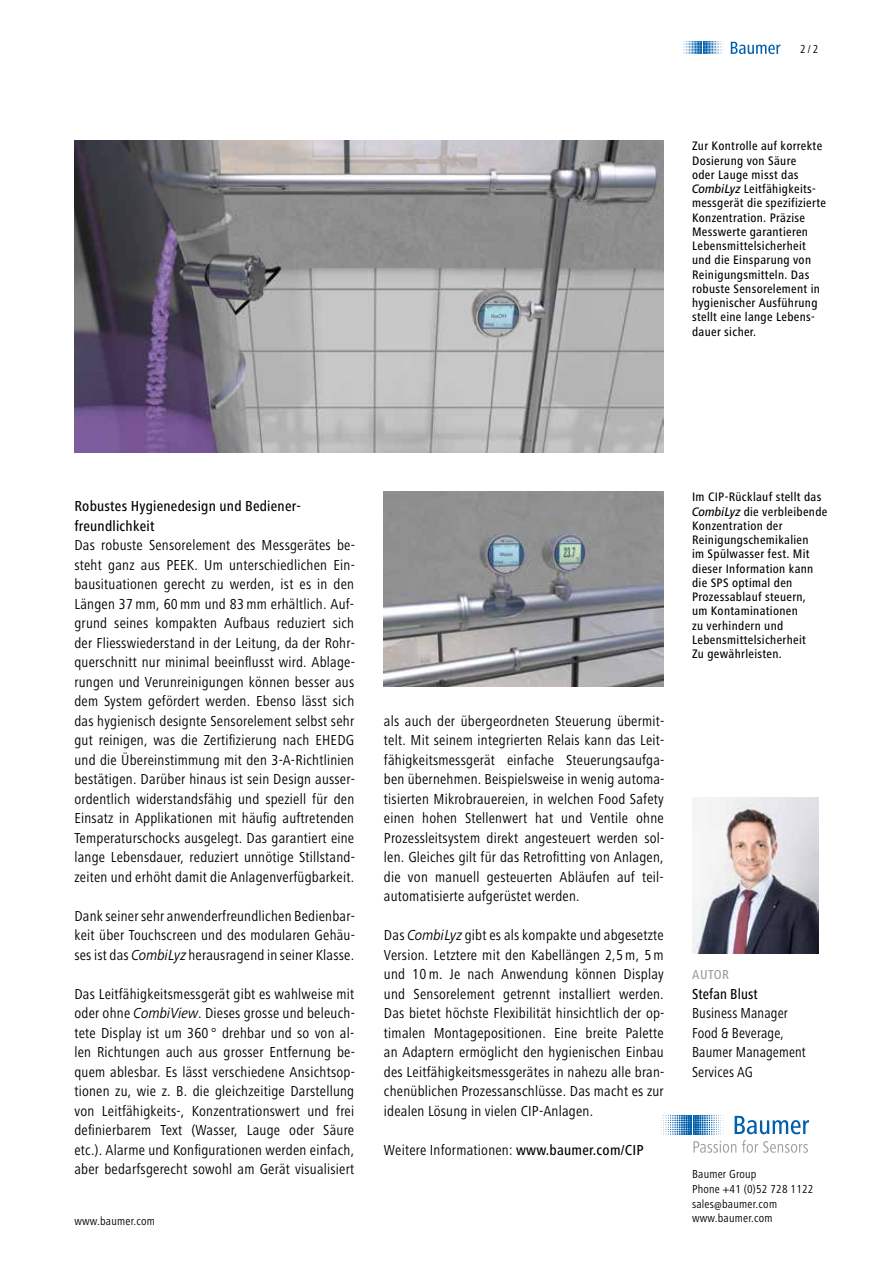
<style>
.page{position:relative;width:893px;height:1263px;background:#fff}
.page>*{position:absolute;margin:0;border:0;box-sizing:border-box;transform-origin:0 0}
.t1{font:condensed 15px/19.5px "Frutiger Next LT";letter-spacing:.015em;color:#000;text-align:justify}
.t2{font:condensed 15px/19.5px "Frutiger Next LT";letter-spacing:.015em;color:#000;scale:.96 1}
.t3{font:500 condensed 15px/19.5px "Frutiger Next LT";letter-spacing:.015em;color:#000}
.t4{font:500 condensed 15px "Frutiger Next LT";letter-spacing:.015em;color:#000;scale:.96 1}
.t5{font:500 condensed 13.5px "Frutiger Next LT";letter-spacing:.04em;color:#9c9c9d}
.t6{font:500 condensed 12.75px/14.2px "Frutiger Next LT";letter-spacing:.025em;color:#000}
.t7{font:condensed 12px/14.7px "Frutiger Next LT";letter-spacing:.02em;color:#000}
.s1{font-style:italic;font-stretch:normal}
.s2{font-weight:500}
</style>
<div class="page">
<img style="left:692px;top:797px;width:127px;height:156px">
<svg style="left:735px;top:1116px;width:74px;height:18px"></svg>
<svg style="left:661px;top:1116px;width:63px;height:19px"></svg>
<svg style="left:693px;top:1141px;width:43px;height:12px"></svg>
<svg style="left:742px;top:1140px;width:66px;height:13px"></svg>
<svg style="left:731px;top:42px;width:49px;height:12px"></svg>
<svg style="left:683px;top:42px;width:41px;height:12px"></svg>
<img style="left:74px;top:140px;width:590px;height:313px">
<img style="left:384px;top:492px;width:280px;height:195px">
<p class="t7" style="left:800px;top:42px;width:20px">2/2</p>
<p class="t6" style="left:692px;top:139px;width:135px">Zur Kontrolle auf korrekte<br>Dosierung von Säure<br>oder Lauge misst das<br><span class="s1">CombiLyz</span> Leitfähigkeits&shy;messgerät die spezifizierte<br>Konzentration. Präzise<br>Messwerte garantieren<br>Lebensmittelsicherheit und die Einsparung von<br>Reinigungsmitteln. Das robuste Sensorelement in hygienischer Ausführung stellt eine lange Lebens&shy;dauer sicher.</p>
<p class="t3" style="left:74px;top:496px;width:228px">Robustes Hygienedesign und Bediener&shy;freundlichkeit</p>
<p class="t1" style="left:74px;top:535px;width:282px">Das robuste Sensorelement des Messgerätes be&shy;steht ganz aus PEEK. Um unterschiedlichen Ein&shy;bausituationen gerecht zu werden, ist es in den Längen 37mm, 60mm und 83mm erhältlich. Auf&shy;grund seines kompakten Aufbaus reduziert sich der Fliesswiederstand in der Leitung, da der Rohr&shy;querschnitt nur minimal beeinflusst wird. Ablage&shy;rungen und Verunreinigungen können besser aus dem System gefördert werden. Ebenso lässt sich das hygienisch designte Sensorelement selbst sehr gut reinigen, was die Zertifizierung nach EHEDG und die Übereinstimmung mit den 3-A-Richtlinien bestätigen. Darüber hinaus ist sein Design ausser&shy;ordentlich widerstandsfähig und speziell für den Einsatz in Applikationen mit häufig auftretenden Temperaturschocks ausgelegt. Das garantiert eine lange Lebensdauer, reduziert unnötige Stillstand&shy;zeiten und erhöht damit die Anlagenverfügbarkeit.</p>
<p class="t1" style="left:74px;top:906px;width:282px">Dank seiner sehr anwenderfreundlichen Bedienbar&shy;keit über Touchscreen und des modularen Gehäu&shy;ses ist das <span class="s1">CombiLyz</span> herausragend in seiner Klasse.</p>
<p class="t1" style="left:74px;top:984px;width:282px">Das Leitfähigkeitsmessgerät gibt es wahlweise mit oder ohne <span class="s1">CombiView</span>. Dieses grosse und beleuch&shy;tete Display ist um 360 ° drehbar und so von al&shy;len Richtungen auch aus grosser Entfernung be&shy;quem ablesbar. Es lässt verschiedene Ansichtsop&shy;tionen zu, wie z. B. die gleichzeitige Darstellung von Leitfähigkeits-, Konzentrationswert und frei definierbarem Text (Wasser, Lauge oder Säure etc.). Alarme und Konfigurationen werden einfach, aber bedarfsgerecht sowohl am Gerät visualisiert</p>
<p class="t7" style="left:74px;top:1214px;width:82px">www.baumer.com</p>
<p class="t1" style="left:384px;top:711px;width:282px">als auch der übergeordneten Steuerung übermit&shy;telt. Mit seinem integrierten Relais kann das Leit&shy;fähigkeitsmessgerät einfache Steuerungsaufga&shy;ben übernehmen. Beispielsweise in wenig automa&shy;tisierten Mikrobrauereien, in welchen Food Safety einen hohen Stellenwert hat und Ventile ohne Prozessleitsystem direkt angesteuert werden sol&shy;len. Gleiches gilt für das Retrofitting von Anlagen, die von manuell gesteuerten Abläufen auf teil&shy;automatisierte aufgerüstet werden.</p>
<p class="t1" style="left:384px;top:925px;width:282px">Das <span class="s1">CombiLyz</span> gibt es als kompakte und abgesetzte Version. Letztere mit den Kabellängen 2,5m, 5m und 10m. Je nach Anwendung können Display und Sensorelement getrennt installiert werden.<br>Das bietet höchste Flexibilität hinsichtlich der op&shy;timalen Montagepositionen. Eine breite Palette an Adaptern ermöglicht den hygienischen Einbau des Leitfähigkeitsmessgerätes in nahezu alle bran&shy;chenüblichen Prozessanschlüsse. Das macht es zur idealen Lösung in vielen CIP-Anlagen.</p>
<p class="t1" style="left:384px;top:1140px;width:261px">Weitere Informationen: <span class="s2">www.baumer.com/CIP</span></p>
<p class="t6" style="left:692px;top:490px;width:137px">Im CIP-Rücklauf stellt das<br><span class="s1">CombiLyz</span> die verbleibende<br>Konzentration der<br>Reinigungschemikalien<br>im Spülwasser fest. Mit dieser Information kann die SPS optimal den<br>Prozessablauf steuern,<br>um Kontaminationen<br>zu verhindern und<br>Lebensmittelsicherheit<br>Zu gewährleisten.</p>
<p class="t5" style="left:692px;top:967px;width:38px">AUTOR</p>
<p class="t4" style="left:692px;top:985px;width:70px">Stefan Blust</p>
<p class="t2" style="left:692px;top:1003px;width:120px">Business Manager<br>Food &amp; Beverage,<br>Baumer Management<br>Services AG</p>
<p class="t7" style="left:692px;top:1167px;width:123px">Baumer Group<br>Phone +41 (0)52 728 1122 sales@baumer.com www.baumer.com</p>
</div>
